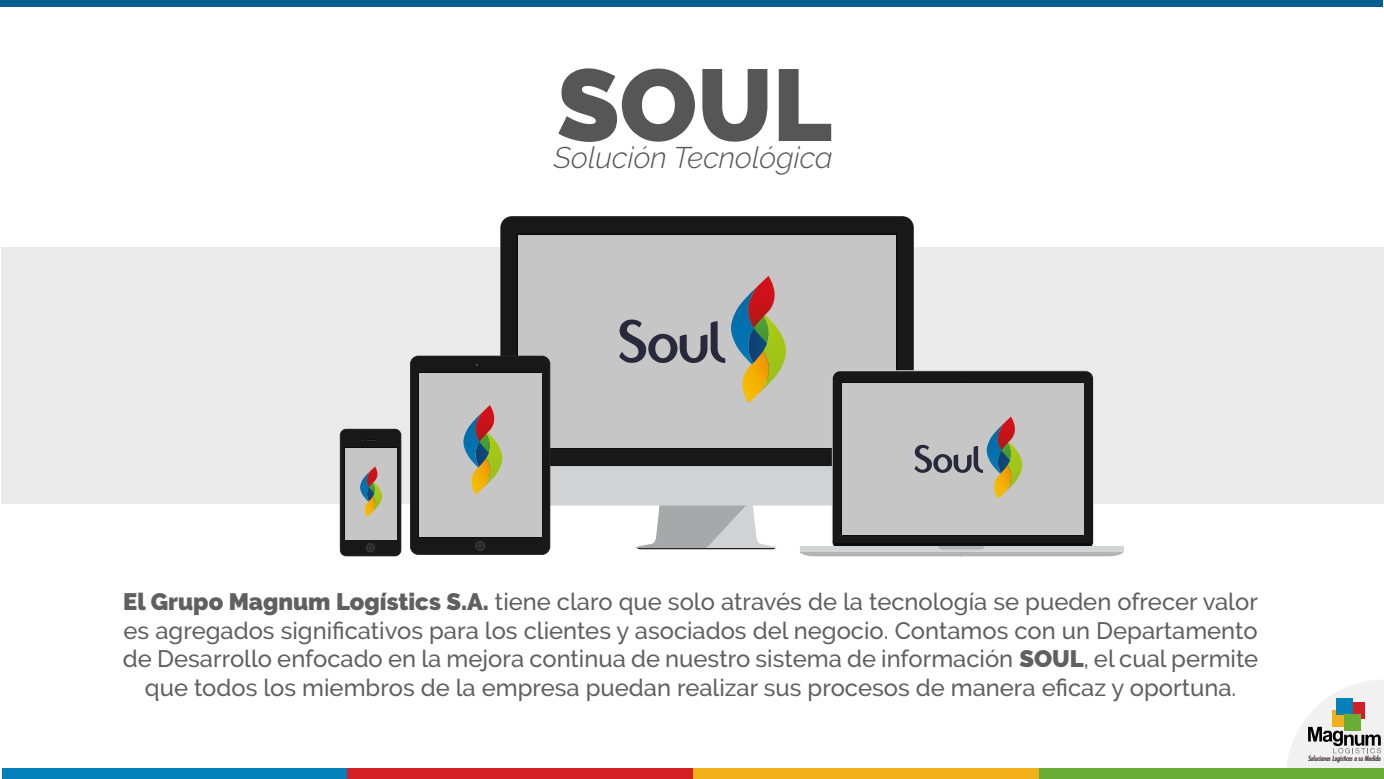
<style>
.page{position:relative;width:1384px;height:779px;background:#fff}
.page>*{position:absolute;margin:0;border:0;box-sizing:border-box;transform-origin:0 0}
.t1{font:900 101.38px "Raleway";color:#575656}
.t2{font:italic 300 29.75px "Raleway";color:#575656}
.t3{font:500 23.75px/28.5px "Raleway";color:#606060;text-align:center}
.t4{font:italic 7.12px "Fujiyama";color:#1e120d}
.s1{font-weight:900}
</style>
<div class="page">
<div style="left:1px;top:247px;width:1382px;height:257px;background:#eaeaea"></div>
<svg style="left:500px;top:216px;width:414px;height:60px;background:#1b1b1b"></svg>
<div style="left:518px;top:235px;width:378px;height:212px;background:#c6c6c6"></div>
<div style="left:411px;top:356px;width:139px;height:198px;background:#181818;border-radius:8px"></div>
<div style="left:419px;top:373px;width:122px;height:163px;background:#c6c6c6"></div>
<svg style="left:340px;top:429px;width:61px;height:127px"></svg>
<div style="left:341px;top:429px;width:60px;height:126px;background:#181818;border-radius:5px"></div>
<div style="left:366px;top:543px;width:9px;height:9px;background:#333;border-radius:50%"></div>
<svg style="left:368px;top:545px;width:5px;height:5px"></svg>
<svg style="left:344px;top:447px;width:53px;height:93px"></svg>
<div style="left:345px;top:448px;width:51px;height:91px;background:#c6c6c6"></div>
<svg style="left:362px;top:435px;width:14px;height:6px"></svg>
<svg style="left:1287px;top:680px;width:96px;height:88px"></svg>
<div style="left:2px;top:768px;width:346px;height:10px;background:#0480ba"></div>
<div style="left:348px;top:768px;width:345px;height:10px;background:#d32027"></div>
<div style="left:693px;top:768px;width:346px;height:10px;background:#f1af1a"></div>
<div style="left:1039px;top:768px;width:344px;height:10px;background:#69ad37"></div>
<div style="left:1px;top:0;width:1382px;height:7px;background:#055f8c"></div>
<svg style="left:463px;top:276px;width:660px;height:280px"></svg>
<svg style="left:360px;top:466px;width:22px;height:51px"></svg>
<h1 class="t1" style="left:557px;top:47px;width:276px">SOUL</h1>
<p class="t2" style="left:554px;top:140px;width:280px">Solución Tecnológica</p>
<p class="t3" style="left:123px;top:588px;width:1137px"><span class="s1">El Grupo Magnum Logístics S.A.</span> tiene claro que solo através de la tecnología se pueden ofrecer valor es agregados significativos para los clientes y asociados del negocio. Contamos con un Departamento de Desarrollo enfocado en la mejora continua de nuestro sistema de información <span class="s1">SOUL</span>, el cual permite que todos los miembros de la empresa puedan realizar sus procesos de manera eficaz y oportuna.</p>
<p class="t4" style="left:1308px;top:754px;width:74px">Soluciones Logísticas a su Medida</p>
</div>
